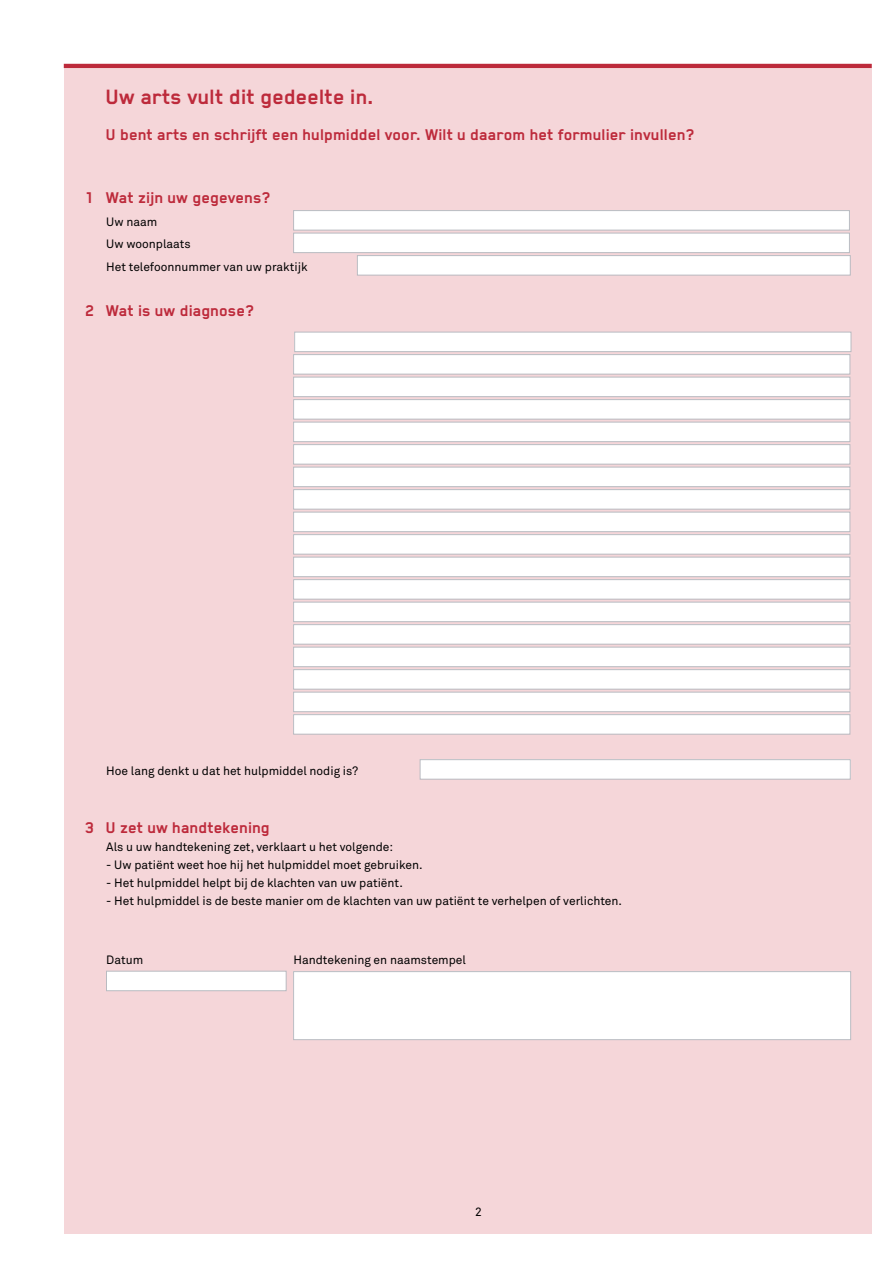
<style>
.page{position:relative;width:893px;height:1263px;background:#fff}
.page>*{position:absolute;margin:0;border:0;box-sizing:border-box;transform-origin:0 0}
.t1{font:700 24px "Blender Pro";color:#bd2a3b}
.t2{font:700 18px "Blender Pro";color:#bd2a3b}
.t3{font:12px/22.5px "Akkurat";color:#000}
</style>
<div class="page">
<div style="left:64px;top:64px;width:808px;height:1169px;background:#f5d6d9"></div>
<hr style="left:64px;top:64px;width:808px;height:4px;background:#bd2a3b">
<div style="left:294px;top:211px;width:555px;height:19px;background:#fff"></div>
<div style="left:293px;top:210px;width:557px;height:20px;border:1px solid #b9bbc1"></div>
<div style="left:294px;top:233px;width:555px;height:20px;background:#fff"></div>
<div style="left:293px;top:233px;width:557px;height:20px;border:1px solid #b9bbc1"></div>
<div style="left:357px;top:256px;width:493px;height:19px;background:#fff"></div>
<div style="left:357px;top:255px;width:493px;height:20px;border:1px solid #b9bbc1"></div>
<div style="left:295px;top:332px;width:556px;height:20px;background:#fff"></div>
<div style="left:294px;top:332px;width:557px;height:20px;border:1px solid #b9bbc1"></div>
<div style="left:294px;top:355px;width:556px;height:19px;background:#fff"></div>
<div style="left:293px;top:354px;width:557px;height:20px;border:1px solid #b9bbc1"></div>
<div style="left:294px;top:377px;width:556px;height:20px;background:#fff"></div>
<div style="left:293px;top:377px;width:557px;height:20px;border:1px solid #b9bbc1"></div>
<div style="left:294px;top:400px;width:556px;height:19px;background:#fff"></div>
<div style="left:293px;top:399px;width:557px;height:20px;border:1px solid #b9bbc1"></div>
<div style="left:294px;top:422px;width:556px;height:20px;background:#fff"></div>
<div style="left:293px;top:422px;width:557px;height:20px;border:1px solid #b9bbc1"></div>
<div style="left:294px;top:445px;width:556px;height:19px;background:#fff"></div>
<div style="left:293px;top:444px;width:557px;height:20px;border:1px solid #b9bbc1"></div>
<div style="left:294px;top:467px;width:556px;height:20px;background:#fff"></div>
<div style="left:293px;top:467px;width:557px;height:20px;border:1px solid #b9bbc1"></div>
<div style="left:294px;top:490px;width:556px;height:19px;background:#fff"></div>
<div style="left:293px;top:489px;width:557px;height:20px;border:1px solid #b9bbc1"></div>
<div style="left:294px;top:512px;width:556px;height:20px;background:#fff"></div>
<div style="left:293px;top:512px;width:557px;height:20px;border:1px solid #b9bbc1"></div>
<div style="left:294px;top:535px;width:556px;height:19px;background:#fff"></div>
<div style="left:293px;top:534px;width:557px;height:20px;border:1px solid #b9bbc1"></div>
<div style="left:294px;top:557px;width:556px;height:20px;background:#fff"></div>
<div style="left:293px;top:557px;width:557px;height:20px;border:1px solid #b9bbc1"></div>
<div style="left:294px;top:580px;width:556px;height:19px;background:#fff"></div>
<div style="left:293px;top:579px;width:557px;height:20px;border:1px solid #b9bbc1"></div>
<div style="left:294px;top:602px;width:556px;height:20px;background:#fff"></div>
<div style="left:293px;top:602px;width:557px;height:20px;border:1px solid #b9bbc1"></div>
<div style="left:294px;top:625px;width:556px;height:19px;background:#fff"></div>
<div style="left:293px;top:624px;width:557px;height:20px;border:1px solid #b9bbc1"></div>
<div style="left:294px;top:647px;width:556px;height:20px;background:#fff"></div>
<div style="left:293px;top:647px;width:557px;height:20px;border:1px solid #b9bbc1"></div>
<div style="left:294px;top:670px;width:556px;height:19px;background:#fff"></div>
<div style="left:293px;top:669px;width:557px;height:20px;border:1px solid #b9bbc1"></div>
<div style="left:294px;top:692px;width:556px;height:20px;background:#fff"></div>
<div style="left:293px;top:692px;width:557px;height:20px;border:1px solid #b9bbc1"></div>
<div style="left:294px;top:715px;width:556px;height:19px;background:#fff"></div>
<div style="left:293px;top:714px;width:557px;height:20px;border:1px solid #b9bbc1"></div>
<div style="left:420px;top:760px;width:430px;height:19px;background:#fff"></div>
<div style="left:420px;top:759px;width:430px;height:20px;border:1px solid #b9bbc1"></div>
<div style="left:106px;top:971px;width:180px;height:20px;background:#fff"></div>
<div style="left:106px;top:971px;width:180px;height:20px;border:1px solid #b9bbc1"></div>
<div style="left:294px;top:971px;width:557px;height:69px;background:#fff"></div>
<div style="left:293px;top:971px;width:558px;height:69px;border:1px solid #b9bbc1"></div>
<h1 class="t1" style="left:106px;top:84px;width:269px">Uw arts vult dit gedeelte in.</h1>
<h2 class="t2" style="left:106px;top:125px;width:589px">U bent arts en schrijft een hulpmiddel voor. Wilt u daarom het formulier invullen?</h2>
<h2 class="t2" style="left:85px;top:188px;width:187px">1 Wat zijn uw gegevens?</h2>
<p class="t3" style="left:106px;top:210px;width:203px">Uw naam<br>Uw woonplaats<br>Het telefoonnummer van uw praktijk</p>
<h2 class="t2" style="left:85px;top:301px;width:170px">2 Wat is uw diagnose?</h2>
<p class="t3" style="left:106px;top:759px;width:254px">Hoe lang denkt u dat het hulpmiddel nodig is?</p>
<h2 class="t2" style="left:85px;top:818px;width:187px">3 U zet uw handtekening</h2>
<p class="t3" style="left:106px;top:836px;width:288px">Als u uw handtekening zet, verklaart u het volgende:</p>
<p class="t3" style="left:106px;top:854px;width:318px">- Uw patiënt weet hoe hij het hulpmiddel moet gebruiken.</p>
<p class="t3" style="left:106px;top:872px;width:298px">- Het hulpmiddel helpt bij de klachten van uw patiënt.</p>
<p class="t3" style="left:106px;top:890px;width:517px">- Het hulpmiddel is de beste manier om de klachten van uw patiënt te verhelpen of verlichten.</p>
<p class="t3" style="left:106px;top:948px;width:38px">Datum</p>
<p class="t3" style="left:293px;top:948px;width:174px">Handtekening en naamstempel</p>
<p class="t3" style="left:475px;top:1200px;width:8px">2</p>
</div>
